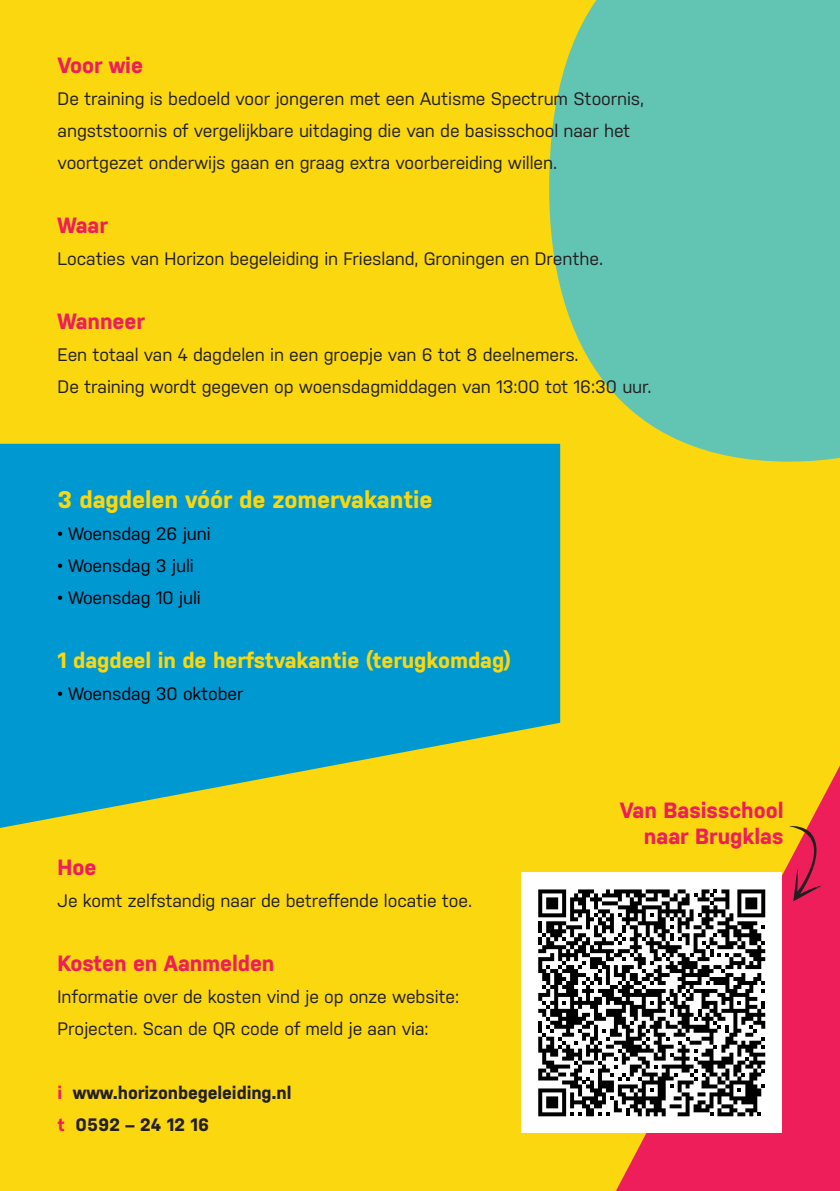
<style>
.page{position:relative;width:840px;height:1191px;background:#fff}
.page>*{position:absolute;margin:0;border:0;box-sizing:border-box;transform-origin:0 0}
.t1{font:700 24px "Nudista";letter-spacing:-.005em;color:#fad70f}
.t2{font:700 22px/26px "Nudista";letter-spacing:-.005em;color:#ee1e5b;text-align:right}
.t3{font:700 22px "Nudista";letter-spacing:-.005em;color:#fad70f}
.t4{font:18px/32px "Nudista";letter-spacing:-.005em;color:#231f20}
.t5{font:18px "Nudista";letter-spacing:-.005em;color:#000001}
.t6{font:700 18px/32px "Nudista";letter-spacing:-.005em;color:#231f20}
.s1{color:#ee1e5b}
</style>
<div class="page">
<div style="left:0;top:0;width:839px;height:1191px;background:#fad70f"></div>
<svg style="left:549px;top:0;width:290px;height:461px;background:#71c6a2"></svg>
<svg style="left:616px;top:767px;width:223px;height:424px;fill:#ee1e5b"></svg>
<div style="left:521px;top:872px;width:260px;height:261px;background:#fff"></div>
<svg style="left:538px;top:889px;width:226px;height:227px"></svg>
<svg style="left:0;top:444px;width:560px;height:384px;background:#22a0b6"></svg>
<svg style="left:789px;top:826px;width:32px;height:75px;background:#d03647"></svg>
<p class="t2" style="left:58px;top:52px;width:87px">Voor wie</p>
<p class="t4" style="left:58px;top:83px;width:588px">De training is bedoeld voor jongeren met een Autisme Spectrum Stoornis, angststoornis of vergelijkbare uitdaging die van de basisschool naar het voortgezet onderwijs gaan en graag extra voorbereiding willen.</p>
<p class="t2" style="left:58px;top:212px;width:52px">Waar</p>
<p class="t4" style="left:58px;top:243px;width:546px">Locaties van Horizon begeleiding in Friesland, Groningen en Drenthe.</p>
<p class="t2" style="left:58px;top:308px;width:88px">Wanneer</p>
<p class="t4" style="left:58px;top:339px;width:595px">Een totaal van 4 dagdelen in een groepje van 6 tot 8 deelnemers.<br>De training wordt gegeven op woensdagmiddagen van 13:00 tot 16:30 uur.</p>
<h1 class="t1" style="left:58px;top:486px;width:376px">3 dagdelen vóór de zomervakantie</h1>
<p class="t5" style="left:58px;top:524px;width:155px">• Woensdag 26 juni</p>
<p class="t5" style="left:58px;top:556px;width:138px">• Woensdag 3 juli</p>
<p class="t5" style="left:58px;top:588px;width:145px">• Woensdag 10 juli</p>
<p class="t3" style="left:58px;top:648px;width:455px">1 dagdeel in de herfstvakantie (terugkomdag)</p>
<p class="t5" style="left:58px;top:684px;width:187px">• Woensdag 30 oktober</p>
<p class="t2" style="left:58px;top:854px;width:40px">Hoe</p>
<p class="t4" style="left:58px;top:884px;width:416px">Je komt zelfstandig naar de betreffende locatie toe.</p>
<p class="t2" style="left:58px;top:950px;width:218px">Kosten en Aanmelden</p>
<p class="t4" style="left:58px;top:980px;width:403px">Informatie over de kosten vind je op onze website:<br>Projecten. Scan de QR code of meld je aan via:</p>
<p class="t6" style="left:58px;top:1076px;width:235px"><span class="s1">i</span> www.horizonbegeleiding.nl <span class="s1">t</span> 0592 – 24 12 16</p>
<p class="t2" style="left:619px;top:797px;width:165px">Van Basisschool naar Brugklas</p>
</div>
